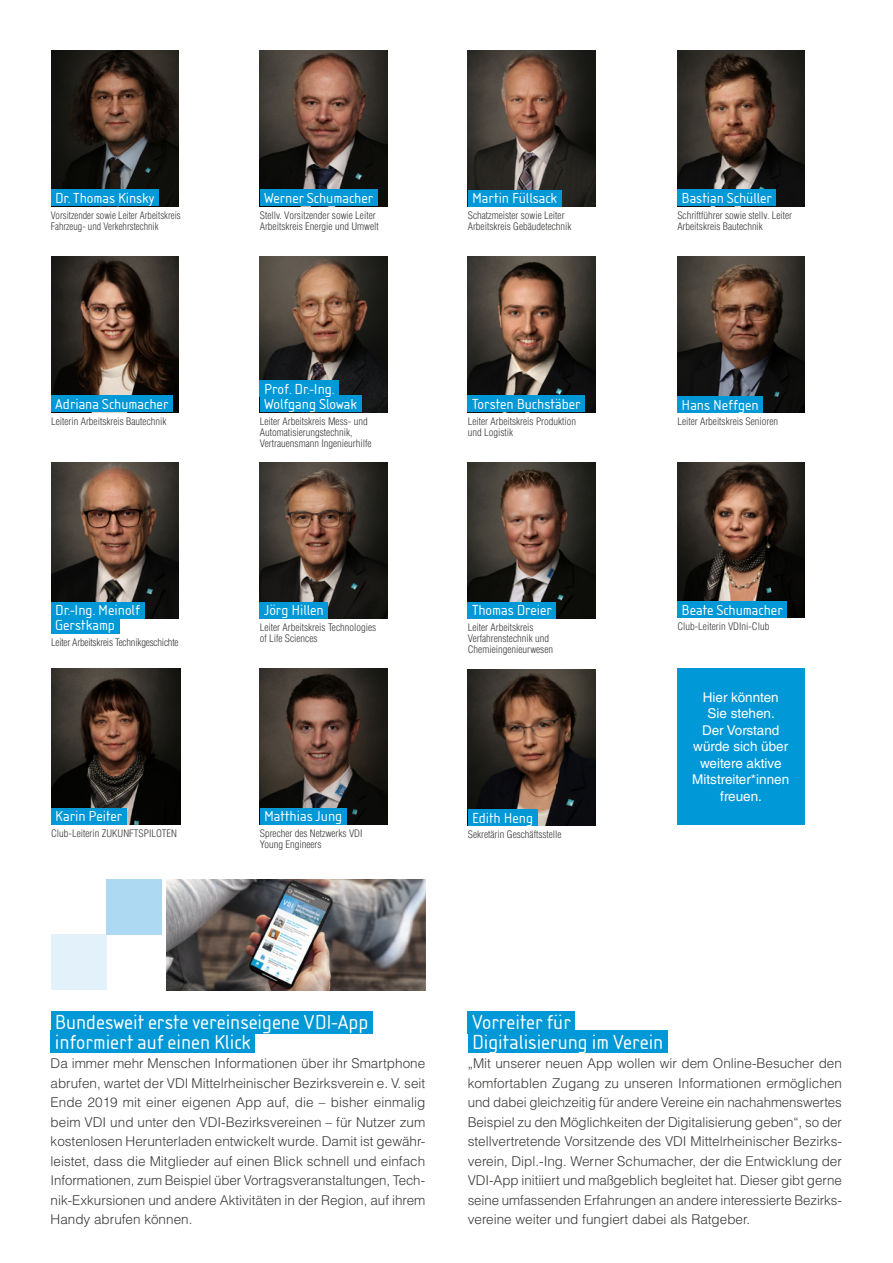
<style>
.page{position:relative;width:893px;height:1263px;background:#fff}
.page>*{position:absolute;margin:0;border:0;box-sizing:border-box;transform-origin:0 0}
.t1{font:21px/19.5px "Isonorm D";color:#fff}
.t2{font:15px/15px "Isonorm D";color:#fff}
.t3{font:300 13.5px/19.5px "Helvetica LT Std";color:#3a3a39;text-align:justify}
.t4{font:13.5px/16.5px "Helvetica LT Std";color:#fff;text-align:center}
.t5{font:300 condensed 10.05px/11.2px "Helvetica LT Std";color:#3a3a39;scale:1.04 1}
.t6{font:300 condensed 10.05px/11.2px "Helvetica LT Std";color:#3a3a39}
.t7{font:300 condensed 10.05px "Helvetica LT Std";letter-spacing:-.02em;color:#3a3a39;scale:1.04 1}
</style>
<div class="page">
<img style="left:51px;top:668px;width:130px;height:156px">
<img style="left:260px;top:462px;width:127px;height:156px">
<img style="left:677px;top:462px;width:128px;height:156px">
<img style="left:51px;top:462px;width:128px;height:156px">
<img style="left:260px;top:668px;width:127px;height:156px">
<div style="left:677px;top:668px;width:128px;height:156px;background:#0098d7"></div>
<img style="left:51px;top:50px;width:128px;height:156px">
<img style="left:260px;top:50px;width:127px;height:156px">
<img style="left:468px;top:50px;width:127px;height:156px">
<img style="left:677px;top:50px;width:128px;height:156px">
<img style="left:260px;top:256px;width:127px;height:156px">
<img style="left:51px;top:256px;width:128px;height:156px">
<img style="left:677px;top:257px;width:128px;height:156px">
<img style="left:468px;top:256px;width:127px;height:156px">
<img style="left:468px;top:462px;width:127px;height:156px">
<img style="left:468px;top:670px;width:127px;height:156px">
<div style="left:51px;top:602px;width:93px;height:16px;background:#0098d7"></div>
<div style="left:51px;top:617px;width:68px;height:16px;background:#0098d7"></div>
<div style="left:51px;top:1011px;width:321px;height:22px;background:#0098d7"></div>
<div style="left:51px;top:1030px;width:204px;height:23px;background:#0098d7"></div>
<div style="left:468px;top:1011px;width:107px;height:22px;background:#0098d7"></div>
<div style="left:468px;top:1030px;width:200px;height:23px;background:#0098d7"></div>
<div style="left:51px;top:190px;width:108px;height:16px;background:#0098d7"></div>
<div style="left:468px;top:809px;width:69px;height:17px;background:#0098d7"></div>
<div style="left:677px;top:396px;width:86px;height:17px;background:#0098d7"></div>
<div style="left:677px;top:601px;width:110px;height:17px;background:#0098d7"></div>
<div style="left:260px;top:190px;width:117px;height:16px;background:#0098d7"></div>
<div style="left:260px;top:381px;width:79px;height:16px;background:#0098d7"></div>
<div style="left:260px;top:396px;width:101px;height:16px;background:#0098d7"></div>
<div style="left:51px;top:808px;width:75px;height:16px;background:#0098d7"></div>
<div style="left:468px;top:190px;width:93px;height:16px;background:#0098d7"></div>
<div style="left:51px;top:396px;width:121px;height:16px;background:#0098d7"></div>
<div style="left:260px;top:602px;width:68px;height:16px;background:#0098d7"></div>
<div style="left:260px;top:808px;width:87px;height:16px;background:#0098d7"></div>
<div style="left:677px;top:190px;width:99px;height:16px;background:#0098d7"></div>
<div style="left:468px;top:396px;width:117px;height:16px;background:#0098d7"></div>
<div style="left:468px;top:602px;width:88px;height:16px;background:#0098d7"></div>
<img style="left:166px;top:879px;width:259px;height:111px">
<div style="left:107px;top:879px;width:55px;height:55px;background:#addaf2"></div>
<div style="left:51px;top:934px;width:56px;height:56px;background:#e3f2fa"></div>
<p class="t2" style="left:55px;top:191px;width:101px">Dr. Thomas Kinsky</p>
<p class="t6" style="left:51px;top:209px;width:132px">Vorsitzender sowie Leiter Arbeitskreis<br>Fahrzeug- und Verkehrstechnik</p>
<p class="t2" style="left:264px;top:191px;width:111px">Werner Schumacher</p>
<p class="t5" style="left:260px;top:209px;width:116px">Stellv. Vorsitzender sowie Leiter<br>Arbeitskreis Energie und Umwelt</p>
<p class="t2" style="left:472px;top:191px;width:87px">Martin Füllsack</p>
<p class="t5" style="left:468px;top:209px;width:101px">Schatzmeister sowie Leiter<br>Arbeitskreis Gebäudetechnik</p>
<p class="t2" style="left:682px;top:191px;width:92px">Bastian Schüller</p>
<p class="t5" style="left:677px;top:209px;width:112px">Schriftführer sowie stellv. Leiter<br>Arbeitskreis Bautechnik</p>
<p class="t2" style="left:55px;top:397px;width:114px">Adriana Schumacher</p>
<p class="t5" style="left:51px;top:415px;width:113px">Leiterin Arbeitskreis Bautechnik</p>
<p class="t2" style="left:264px;top:382px;width:95px">Prof. Dr.-Ing.<br>Wolfgang Slowak</p>
<p class="t5" style="left:260px;top:415px;width:109px">Leiter Arbeitskreis Mess- und<br>Automatisierungstechnik,<br>Vertrauensmann Ingenieurhilfe</p>
<p class="t2" style="left:472px;top:397px;width:110px">Torsten Buchstäber</p>
<p class="t5" style="left:468px;top:415px;width:106px">Leiter Arbeitskreis Produktion und Logistik</p>
<p class="t2" style="left:682px;top:397px;width:78px">Hans Neffgen</p>
<p class="t5" style="left:677px;top:416px;width:99px">Leiter Arbeitskreis Senioren</p>
<p class="t2" style="left:55px;top:603px;width:86px">Dr.-Ing. Meinolf<br>Gerstkamp</p>
<p class="t7" style="left:51px;top:636px;width:124px">Leiter Arbeitskreis Technikgeschichte</p>
<p class="t2" style="left:264px;top:603px;width:61px">Jörg Hillen</p>
<p class="t5" style="left:260px;top:621px;width:113px">Leiter Arbeitskreis Technologies of Life Sciences</p>
<p class="t2" style="left:472px;top:603px;width:81px">Thomas Dreier</p>
<p class="t5" style="left:468px;top:621px;width:84px">Leiter Arbeitskreis<br>Verfahrenstechnik und<br>Chemieingenieurwesen</p>
<p class="t2" style="left:682px;top:602px;width:102px">Beate Schumacher</p>
<p class="t5" style="left:677px;top:621px;width:90px">Club-Leiterin VDIni-Club</p>
<p class="t4" style="left:692px;top:688px;width:98px">Hier könnten<br>Sie stehen.<br>Der Vorstand würde sich über weitere aktive<br>Mitstreiter*innen freuen.</p>
<p class="t2" style="left:55px;top:809px;width:68px">Karin Peiter</p>
<p class="t5" style="left:51px;top:827px;width:123px">Club-Leiterin ZUKUNFTSPILOTEN</p>
<p class="t2" style="left:264px;top:809px;width:80px">Matthias Jung</p>
<p class="t5" style="left:260px;top:827px;width:100px">Sprecher des Netzwerks VDI<br>Young Engineers</p>
<p class="t2" style="left:472px;top:810px;width:63px">Edith Heng</p>
<p class="t5" style="left:468px;top:829px;width:92px">Sekretärin Geschäftsstelle</p>
<h1 class="t1" style="left:55px;top:1013px;width:315px">Bundesweit erste vereinseigene VDI-App informiert auf einen Klick</h1>
<p class="t3" style="left:51px;top:1053px;width:376px">Da immer mehr Menschen Informationen über ihr Smartphone abrufen, wartet der VDI Mittelrheinischer Bezirksverein e. V. seit Ende 2019 mit einer eigenen App auf, die – bisher einmalig beim VDI und unter den VDI-Bezirksvereinen – für Nutzer zum kostenlosen Herunterladen entwickelt wurde. Damit ist gewähr&shy;leistet, dass die Mitglieder auf einen Blick schnell und einfach Informationen, zum Beispiel über Vortragsveranstaltungen, Tech&shy;nik-Exkursionen und andere Aktivitäten in der Region, auf ihrem Handy abrufen können.</p>
<h1 class="t1" style="left:472px;top:1013px;width:193px">Vorreiter für<br>Digitalisierung im Verein</h1>
<p class="t3" style="left:468px;top:1053px;width:376px">„Mit unserer neuen App wollen wir dem Online-Besucher den komfortablen Zugang zu unseren Informationen ermöglichen und dabei gleichzeitig für andere Vereine ein nachahmenswertes Beispiel zu den Möglichkeiten der Digitalisierung geben“, so der stellvertretende Vorsitzende des VDI Mittelrheinischer Bezirks&shy;verein, Dipl.-Ing. Werner Schumacher, der die Entwicklung der VDI-App initiiert und maßgeblich begleitet hat. Dieser gibt gerne seine umfassenden Erfahrungen an andere interessierte Bezirks&shy;vereine weiter und fungiert dabei als Ratgeber.</p>
</div>
